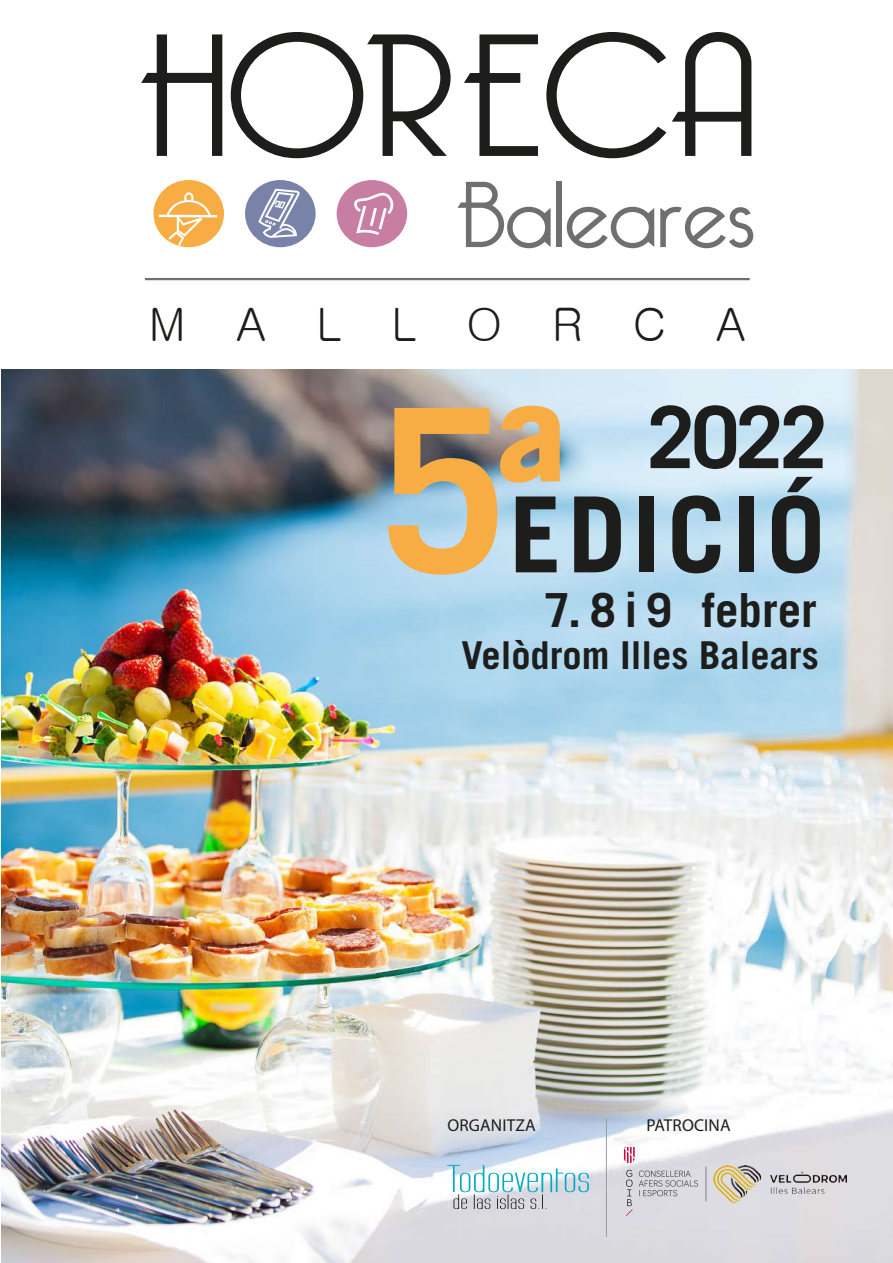
<style>
.page{position:relative;width:893px;height:1263px;background:#fff}
.page>*{position:absolute;margin:0;border:0;box-sizing:border-box;transform-origin:0 0}
.t1{font:300 169.65px "Bellerose";color:#1d1d1b;scale:1.05 1}
.t2{font:700 105px "Trade Gothic LT Std";letter-spacing:.055em;color:#1d1d1b}
.t3{font:300 91.2px "Bellerose";color:#706f6f;scale:1.05 1}
.t4{font:700 85.95px "Trade Gothic LT Std";color:#1d1d1b}
.t5{font:700 46.95px "Trade Gothic LT Std";color:#1d1d1b}
.t6{font:46.35px "Gulim";letter-spacing:1.08em;color:#1d1d1b}
.t7{font:700 38.4px "Trade Gothic LT Std";color:#1d1d1b}
.t8{font:17.25px "Myriad Pro";letter-spacing:.01em;color:#1d1d1b}
.s1{font-size:227.7px;color:#f8ad44}
</style>
<div class="page">
<img style="left:2px;top:370px;width:891px;height:892px">
<div style="left:153px;top:180px;width:71px;height:67px;background:#f8ad44;border-radius:50%"></div>
<hr style="left:159px;top:215px;width:58px;height:2px;background:#fff">
<svg style="left:167px;top:192px;width:44px;height:54px"></svg>
<div style="left:337px;top:180px;width:70px;height:67px;background:#c87da3;border-radius:50%"></div>
<svg style="left:354px;top:192px;width:40px;height:43px"></svg>
<div style="left:245px;top:180px;width:71px;height:67px;background:#7983a9;border-radius:50%"></div>
<svg style="left:258px;top:189px;width:42px;height:49px"></svg>
<hr style="left:145px;top:278px;width:605px;height:2px;background:#706f6f">
<svg style="left:447px;top:1165px;width:142px;height:44px"></svg>
<hr style="left:606px;top:1118px;width:1px;height:119px;background:#9d9d9c">
<img style="left:714px;top:1165px;width:132px;height:38px">
<svg style="left:639px;top:1170px;width:59px;height:26px;background:#c3c3c9"></svg>
<svg style="left:626px;top:1170px;width:7px;height:46px"></svg>
<svg style="left:624px;top:1147px;width:11px;height:16px"></svg>
<svg style="left:706px;top:1166px;width:1px;height:35px"></svg>
<h1 class="t1" style="left:138px;top:-1px;width:591px">HORECA</h1>
<h3 class="t3" style="left:456px;top:163px;width:286px">Baleares</h3>
<p class="t6" style="left:149px;top:301px;width:599px">MALLORCA</p>
<h3 class="t4" style="left:647px;top:385px;width:182px">2022</h3>
<h2 class="t2" style="left:380px;top:470px;width:446px"><span class="s1">5ª</span>EDICIÓ</h2>
<p class="t5" style="left:544px;top:581px;width:274px">7. 8 i 9 febrer</p>
<p class="t7" style="left:462px;top:632px;width:359px">Velòdrom Illes Balears</p>
<p class="t8" style="left:447px;top:1116px;width:90px">ORGANITZA</p>
<p class="t8" style="left:647px;top:1116px;width:85px">PATROCINA</p>
</div>
